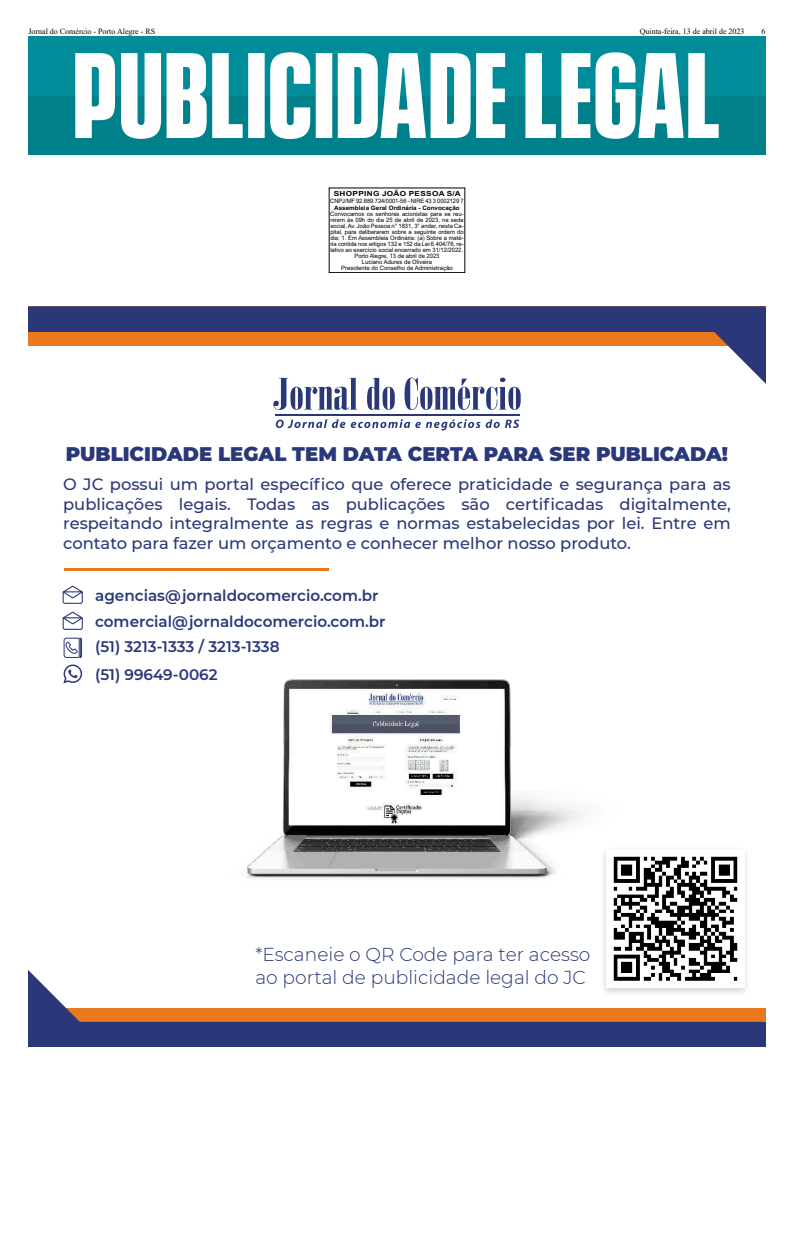
<style>
.page{position:relative;width:794px;height:1248px;background:#fff}
.page>*{position:absolute;margin:0;border:0;box-sizing:border-box;transform-origin:0 0}
.t1{font:900 19.7px "Montserrat";color:#2a3779}
.t2{font:300 18.7px/22.4px "Montserrat";color:#2a3779}
.t3{font:500 16.4px/19.7px "Montserrat";color:#2a3779;text-align:justify}
.t4{font:600 15.2px/25.9px "Montserrat";color:#2a3779}
.t5{font:8px "Times New Roman";color:#000}
.t6{font:700 7px "Arial";letter-spacing:.035em;color:#000;scale:1.18 1}
.t7{font:700 6.1px "Arial";color:#000}
.t8{font:6px/6px "Arial";letter-spacing:-.005em;color:#000;text-align:center}
.t9{font:6px "Arial";letter-spacing:-.005em;color:#000;scale:.96 1}
</style>
<div class="page">
<div style="left:28px;top:96px;width:737px;height:59px;background:#00808b"></div>
<div style="left:28px;top:36px;width:737px;height:60px;background:#008d99"></div>
<svg style="left:75px;top:53px;width:40px;height:85px"></svg>
<svg style="left:121px;top:53px;width:40px;height:86px"></svg>
<svg style="left:167px;top:52px;width:165px;height:87px"></svg>
<svg style="left:338px;top:53px;width:132px;height:85px"></svg>
<svg style="left:476px;top:53px;width:29px;height:85px"></svg>
<svg style="left:525px;top:52px;width:193px;height:87px"></svg>
<div style="left:329px;top:188px;width:136px;height:85px;border:1px solid #000"></div>
<svg style="left:28px;top:970px;width:737px;height:76px"></svg>
<svg style="left:28px;top:306px;width:737px;height:77px"></svg>
<svg style="left:273px;top:377px;width:247px;height:33px"></svg>
<hr style="left:275px;top:414px;width:244px;height:2px;background:#2a3779">
<svg style="left:276px;top:419px;width:69px;height:9px"></svg>
<svg style="left:351px;top:419px;width:168px;height:11px"></svg>
<img style="left:597px;top:853px;width:155px;height:146px">
<img style="left:606px;top:853px;width:138px;height:134px">
<img style="left:247px;top:679px;width:378px;height:246px">
<svg style="left:63px;top:664px;width:19px;height:19px"></svg>
<svg style="left:62px;top:585px;width:21px;height:19px"></svg>
<svg style="left:62px;top:611px;width:21px;height:19px"></svg>
<svg style="left:63px;top:637px;width:19px;height:21px"></svg>
<hr style="left:64px;top:568px;width:264px;height:2px;background:#e9791c">
<h3 class="t5" style="left:28px;top:28px;width:128px">Jornal do Comércio - Porto Alegre - RS</h3>
<h3 class="t5" style="left:639px;top:28px;width:106px">Quinta-feira, 13 de abril de 2023</h3>
<h3 class="t5" style="left:761px;top:28px;width:5px">6</h3>
<p class="t6" style="left:334px;top:190px;width:109px">SHOPPING JOÃO PESSOA S/A</p>
<p class="t9" style="left:330px;top:199px;width:140px">CNPJ/MF 92.889.724/0001-56 - NIRE 43 3 0002129 7</p>
<p class="t7" style="left:334px;top:204px;width:127px">Assembleia Geral Ordinária - Convocação</p>
<p class="t8" style="left:330px;top:211px;width:135px">Convocamos os senhores acionistas para se reu&shy;nirem às 09h do dia 25 de abril de 2023, na sede social, Av. João Pessoa n° 1831, 3° andar, nesta Ca&shy;pital, para deliberarem sobre a seguinte ordem do dia: 1. Em Assembleia Ordinária: (a) Sobre a maté&shy;ria contida nos artigos 132 e 152 da Lei 6.404/76, re&shy;lativo ao exercício social encerrado em 31/12/2022.<br>Porto Alegre, 13 de abril de 2023<br>Luciano Adures de Oliveira<br>Presidente do Conselho de Administração</p>
<h1 class="t1" style="left:66px;top:442px;width:663px">PUBLICIDADE LEGAL TEM DATA CERTA PARA SER PUBLICADA!</h1>
<p class="t3" style="left:63px;top:473px;width:669px">O JC possui um portal específico que oferece praticidade e segurança para as publicações legais. Todas as publicações são certificadas digitalmente, respeitando integralmente as regras e normas estabelecidas por lei. Entre em contato para fazer um orçamento e conhecer melhor nosso produto.</p>
<h3 class="t4" style="left:95px;top:582px;width:292px">agencias@jornaldocomercio.com.br comercial@jornaldocomercio.com.br (51) 3213-1333 / 3213-1338</h3>
<h3 class="t4" style="left:95px;top:662px;width:124px">(51) 99649-0062</h3>
<h2 class="t2" style="left:255px;top:944px;width:336px">*Escaneie o QR Code para ter acesso ao portal de publicidade legal do JC</h2>
</div>
